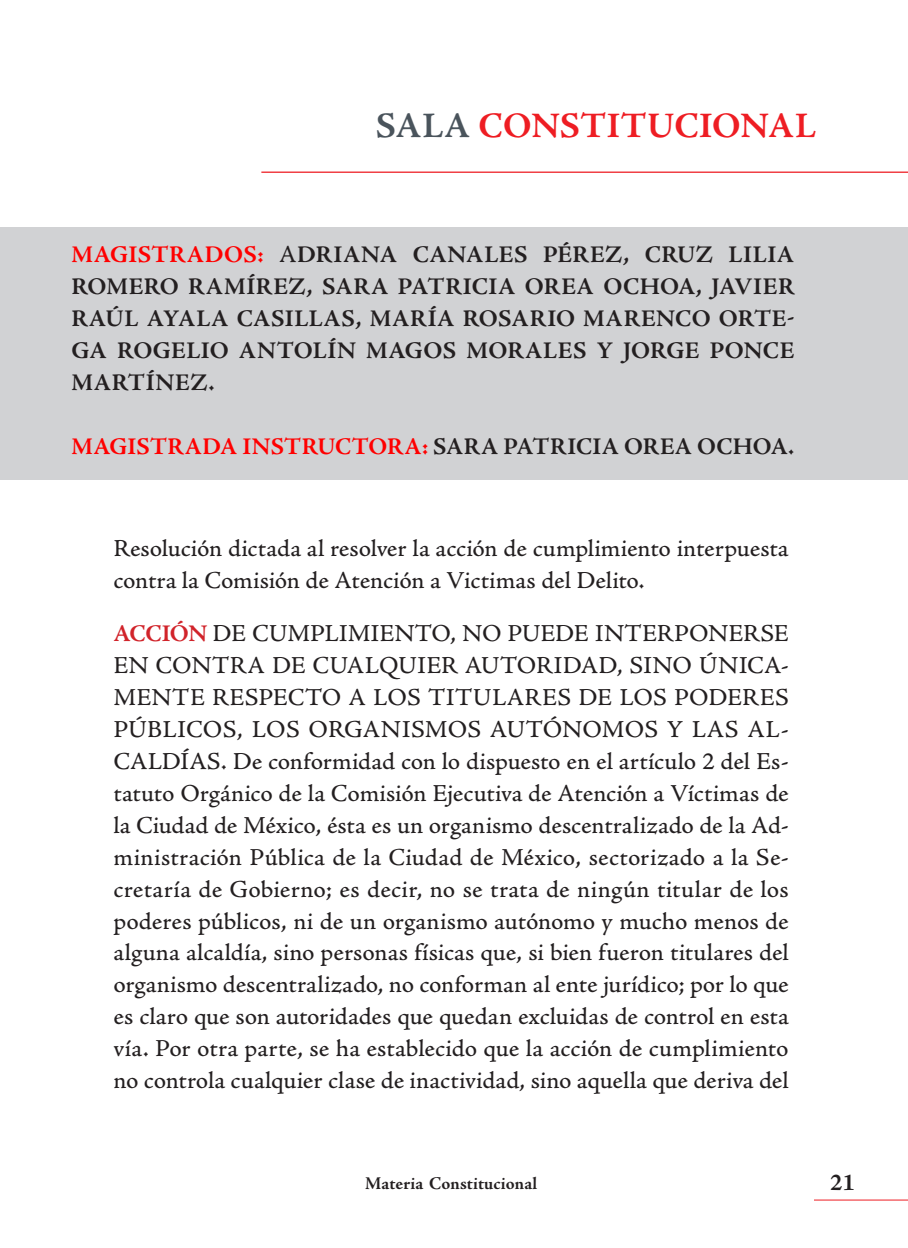
<style>
.page{position:relative;width:908px;height:1248px;background:#fff}
.page>*{position:absolute;margin:0;border:0;box-sizing:border-box;transform-origin:0 0}
.t1{font:700 36px "Adobe Jenson Pro";letter-spacing:.01em;color:#ee1d23}
.t2{font:24px/32px "Adobe Jenson Pro Capt";letter-spacing:-.005em;color:#231f20}
.t3{font:700 24px/32px "Adobe Jenson Pro";letter-spacing:.015em;color:#231f20;text-align:justify}
.t4{font:700 24px "Adobe Jenson Pro";letter-spacing:.015em;color:#f00}
.t5{font:700 18px "Adobe Jenson Pro";letter-spacing:.005em;color:#231f20}
.s1{color:#4a545c}
.s2{color:#f00}
.s3{font-family:"Adobe Jenson Pro Capt";font-weight:400}
.s4{color:#231f20}
.s5{font-family:"Adobe Jenson Pro";font-weight:700;color:#d1232a}
</style>
<div class="page">
<hr style="left:813px;top:1199px;width:94px;height:1px;background:#ee1d23">
<hr style="left:261px;top:171px;width:646px;height:2px;background:#ee1d23">
<div style="left:0;top:227px;width:907px;height:252px;background:#d1d2d4"></div>
<h1 class="t1" style="left:375px;top:105px;width:442px"><span class="s1">SALA</span> CONSTITUCIONAL</h1>
<p class="t3" style="left:71px;top:239px;width:724px"><span class="s2">MAGISTRADOS:</span> <span class="s3">A</span>DRIANA CANALES PÉREZ, CRUZ LILIA ROMERO RAMÍREZ, SARA PATRICIA OREA OCHOA, JAVIER RAÚL AYALA CASILLAS, MARÍA ROSARIO MARENCO ORTE-GA ROGELIO ANTOLÍN MAGOS MORALES Y JORGE PONCE MARTÍNEZ.</p>
<p class="t4" style="left:71px;top:432px;width:724px">MAGISTRADA INSTRUCTORA: <span class="s4">SARA PATRICIA OREA OCHOA.</span></p>
<p class="t2" style="left:113px;top:533px;width:676px">Resolución dictada al resolver la acción de cumplimiento interpuesta contra la Comisión de Atención a Victimas del Delito.</p>
<p class="t2" style="left:113px;top:618px;width:676px;text-align:justify"><span class="s5">ACCIÓN</span> DE CUMPLIMIENTO, NO PUEDE INTERPONERSE EN CONTRA DE CUALQUIER AUTORIDAD, SINO ÚNICA-MENTE RESPECTO A LOS TITULARES DE LOS PODERES PÚBLICOS, LOS ORGANISMOS AUTÓNOMOS Y LAS AL-CALDÍAS. De conformidad con lo dispuesto en el artículo 2 del Es&shy;tatuto Orgánico de la Comisión Ejecutiva de Atención a Víctimas de la Ciudad de México, ésta es un organismo descentralizado de la Ad&shy;ministración Pública de la Ciudad de México, sectorizado a la Se&shy;cretaría de Gobierno; es decir, no se trata de ningún titular de los poderes públicos, ni de un organismo autónomo y mucho menos de alguna alcaldía, sino personas físicas que, si bien fueron titulares del organismo descentralizado, no conforman al ente jurídico; por lo que es claro que son autoridades que quedan excluidas de control en esta vía. Por otra parte, se ha establecido que la acción de cumplimiento no controla cualquier clase de inactividad, sino aquella que deriva del</p>
<p class="t5" style="left:365px;top:1173px;width:173px">Materia Constitucional</p>
<p class="t3" style="left:829px;top:1166px;width:27px">21</p>
</div>
